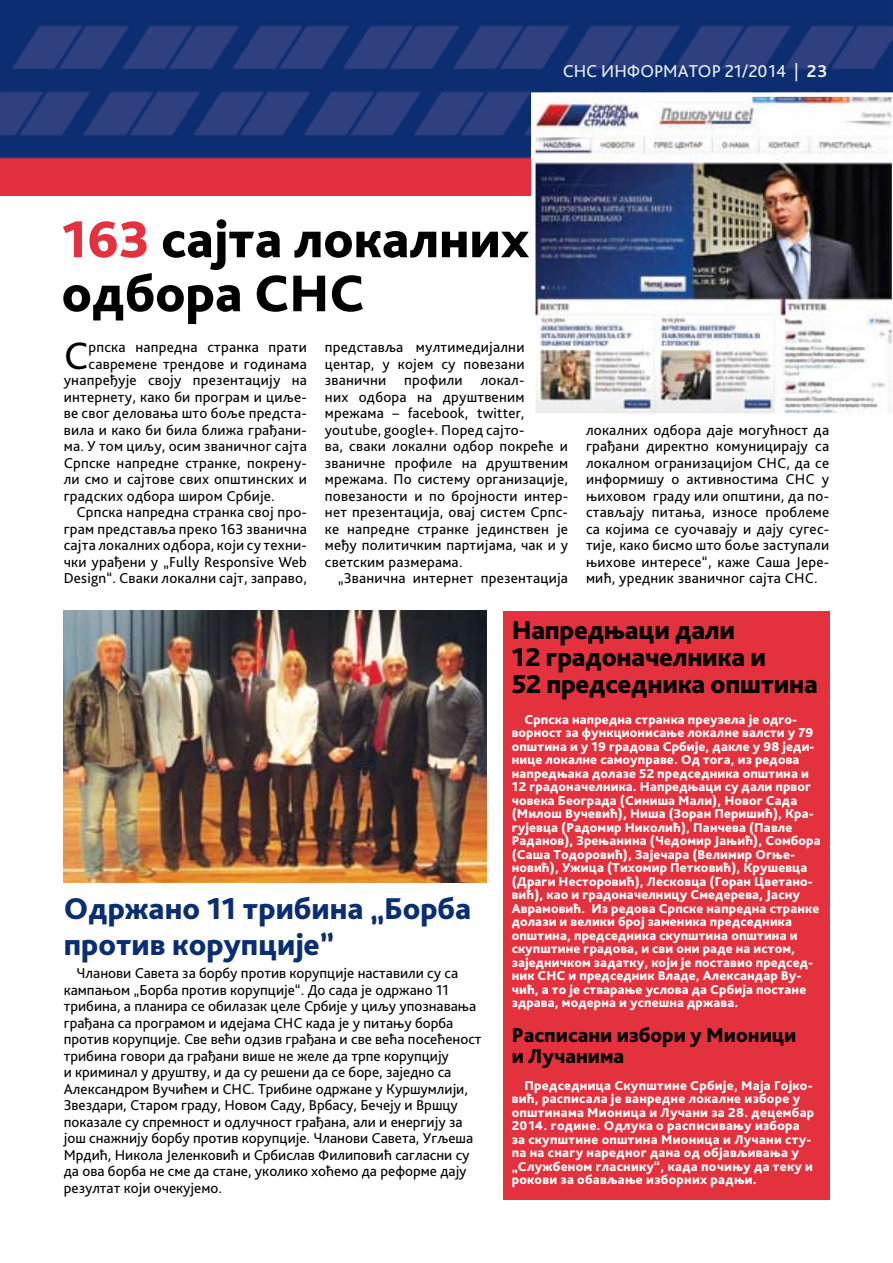
<style>
.page{position:relative;width:893px;height:1263px;background:#fff}
.page>*{position:absolute;margin:0;border:0;box-sizing:border-box;transform-origin:0 0}
.t1{font:800 54px/54px "Bliss Pro";color:#000}
.t2{font:40.05px "Bliss Pro";color:#000}
.t3{font:800 31.5px/36px "Bliss Pro";color:#0b2d72}
.t4{font:800 27px/27px "Bliss Pro";letter-spacing:-.01em;color:#000}
.t5{font:800 21px/21px "Bliss Pro";color:#000}
.t6{font:18px "Bliss Pro";color:#f0f1f1}
.t7{font:15px/16.5px "Bliss Pro";letter-spacing:.015em;color:#000}
.t8{font:800 13.5px/13.5px "Bliss Pro";letter-spacing:.01em;color:#fff}
.s1{font-weight:700}
.s2{color:#e3323d}
</style>
<div class="page">
<img style="left:0;top:0;width:893px;height:196px">
<img style="left:64px;top:610px;width:422px;height:272px">
<img style="left:531px;top:92px;width:362px;height:322px">
<div style="left:503px;top:611px;width:326px;height:588px;background:#e3323d"></div>
<p class="t6" style="left:563px;top:60px;width:266px">СНС ИНФОРМАТОР 21/2014 | <span class="s1">23</span></p>
<h1 class="t1" style="left:62px;top:211px;width:469px"><span class="s2">163</span> сајта локалних одбора СНС</h1>
<h2 class="t2" style="left:64px;top:330px;width:26px">С</h2>
<p class="t7" style="left:89px;top:338px;width:220px">рпска напредна странка прати</p>
<p class="t7" style="left:89px;top:355px;width:220px">савремене трендове и годинама</p>
<p class="t7" style="left:64px;top:371px;width:245px">унапређује своју презентацију на</p>
<p class="t7" style="left:64px;top:388px;width:245px">интернету, како би програм и циље-</p>
<p class="t7" style="left:64px;top:404px;width:245px">ве свог деловања што боље предста-</p>
<p class="t7" style="left:64px;top:421px;width:245px">вила и како би била ближа грађани-</p>
<p class="t7" style="left:64px;top:437px;width:245px">ма. У том циљу, осим званичног сајта</p>
<p class="t7" style="left:64px;top:454px;width:245px">Српске напредне странке, покрену-</p>
<p class="t7" style="left:64px;top:470px;width:245px">ли смо и сајтове свих општинских и</p>
<p class="t7" style="left:64px;top:487px;width:213px">градских одбора широм Србије.</p>
<p class="t7" style="left:77px;top:503px;width:232px">Српска напредна странка свој про-</p>
<p class="t7" style="left:64px;top:520px;width:245px">грам представља преко 163 званична</p>
<p class="t7" style="left:64px;top:536px;width:245px">сајта локалних одбора, који су техни-</p>
<p class="t7" style="left:64px;top:553px;width:245px">чки урађени у „Fully Responsive Web</p>
<p class="t7" style="left:64px;top:569px;width:245px">Design“. Сваки локални сајт, заправо,</p>
<p class="t7" style="left:325px;top:338px;width:245px">представља мултимедијални центар, у којем су повезани званични профили локал-<br>них одбора на друштвеним мрежама – facebook, twitter, youtube, google+. Поред сајто-<br>ва, сваки локални одбор покреће и званичне профиле на друштвеним мрежама. По систему организације, повезаности и по бројности интер&shy;нет презентација, овај систем Српс&shy;ке напредне странке јединствен је међу политичким партијама, чак и у светским размерама.</p>
<p class="t7" style="left:338px;top:569px;width:232px">„Званична интернет презентација</p>
<p class="t7" style="left:586px;top:421px;width:245px;text-align:justify">локалних одбора даје могућност да грађани директно комуницирају са локалном огранизацијом СНС, да се информишу о активностима СНС у њиховом граду или општини, да по&shy;стављају питања, износе проблеме са којима се суочавају и дају сугес&shy;тије, како бисмо што боље заступали њихове интересе“, каже Саша Јере&shy;мић, уредник званичног сајта СНС.</p>
<h3 class="t3" style="left:64px;top:890px;width:409px">Одржано 11 трибина „Борба против корупције”</h3>
<p class="t7" style="left:64px;top:965px;width:419px;text-indent:13px">Чланови Савета за борбу против корупције наставили су са кампањом „Борба против корупције“. До сада је одржано 11 трибина, а планира се обилазак целе Србије у циљу упознавања грађана са програмом и идејама СНС када је у питању борба против корупције. Све већи одзив грађана и све већа посећеност трибина говори да грађани више не желе да трпе корупцију<br>и криминал у друштву, и да су решени да се боре, заједно са Александром Вучићем и СНС. Трибине одржане у Куршумлији, Звездари, Старом граду, Новом Саду, Врбасу, Бечеју и Вршцу показале су спремност и одлучност грађана, али и енергију за још снажнију борбу против корупције. Чланови Савета, Угљеша Мрдић, Никола Јеленковић и Србислав Филиповић сагласни су да ова борба не сме да стане, уколико хоћемо да реформе дају резултат који очекујемо.</p>
<h3 class="t4" style="left:512px;top:615px;width:308px">Напредњаци дали<br>12 градоначелника и<br>52 председника општина</h3>
<p class="t8" style="left:512px;top:712px;width:310px;text-indent:13px">Српска напредна странка преузела је одго&shy;ворност за функционисање локалне валсти у 79 општина и у 19 градова Србије, дакле у 98 једи&shy;нице локалне самоуправе. Од тога, из редова напредњака долазе 52 председника општина и 12 градоначелника. Напредњаци су дали првог човека Београда (Синиша Мали), Новог Сада (Милош Вучевић), Ниша (Зоран Перишић), Кра&shy;гујевца (Радомир Николић), Панчева (Павле Раданов), Зрењанина (Чедомир Јањић), Сомбора (Саша Тодоровић), Зајечара (Велимир Огње&shy;новић), Ужица (Тихомир Петковић), Крушевца (Драги Несторовић), Лесковца (Горан Цветано&shy;вић), као и градоначелницу Смедерева, Јасну Аврамовић. Из редова Српске напредна странке долази и велики број заменика председника општина, председника скупштина општина и скупштине градова, и сви они раде на истом, заједничком задатку, који је поставио председ&shy;ник СНС и председник Владе, Александар Ву&shy;чић, а то је стварање услова да Србија постане здрава, модерна и успешна држава.</p>
<h3 class="t5" style="left:512px;top:1024px;width:286px">Расписани избори у Мионици и Лучанима</h3>
<p class="t8" style="left:512px;top:1078px;width:304px;text-indent:13px">Председница Скупштине Србије, Маја Гојко&shy;вић, расписала је ванредне локалне изборе у општинама Мионица и Лучани за 28. децембар 2014. године. Одлука о расписивању избора за скупштине општина Мионица и Лучани сту&shy;па на снагу наредног дана од објављивања у „Службеном гласнику“, када почињу да теку и рокови за обављање изборних радњи.</p>
</div>
